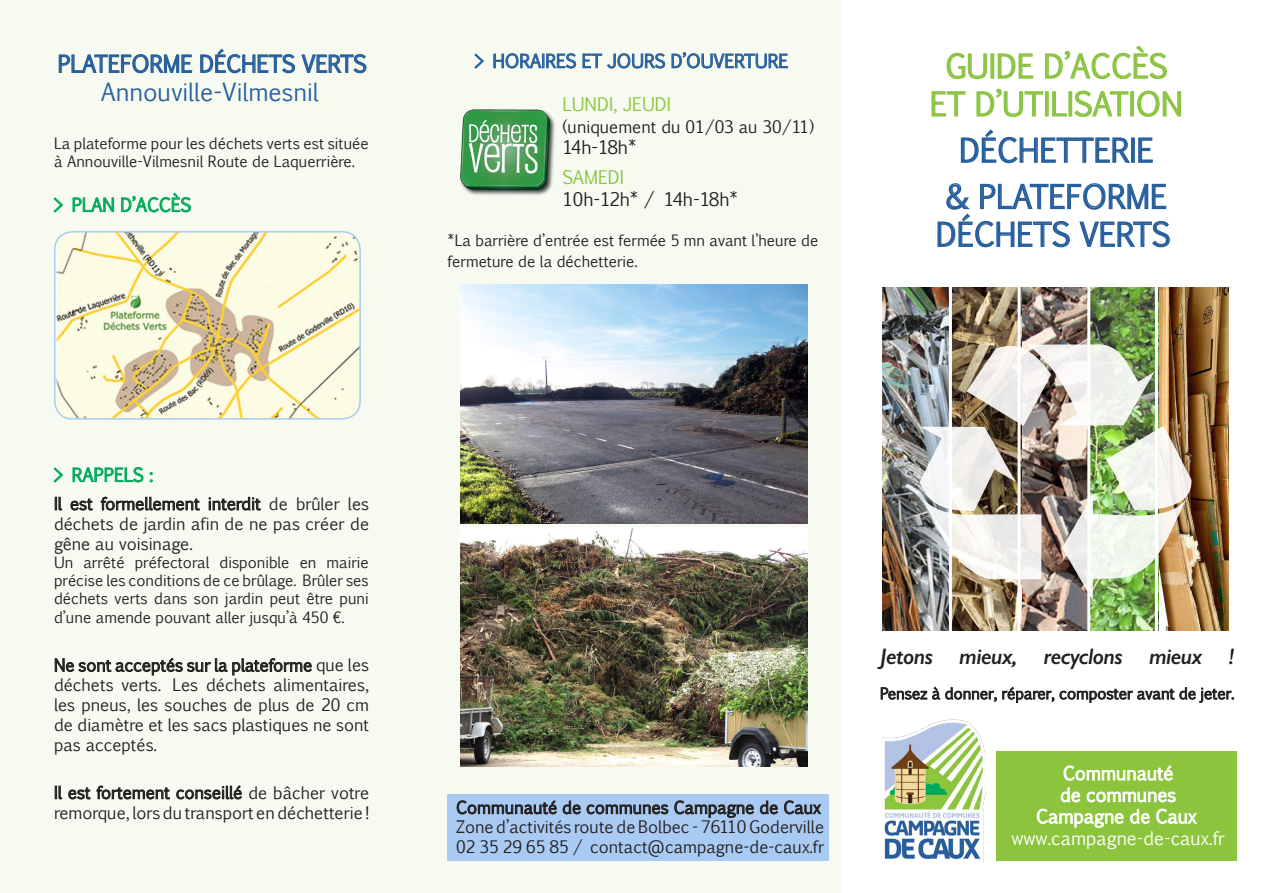
<style>
.page{position:relative;width:1263px;height:893px;background:#fff}
.page>*{position:absolute;margin:0;border:0;box-sizing:border-box;transform-origin:0 0}
.t1{font:31.5px "Euphemia CAS";color:#28609d}
.t2{font:31.5px "Euphemia CAS";color:#8cc443}
.t3{font:24px "Euphemia CAS";color:#28609d}
.t4{font:italic 600 22.5px "Gill Sans";letter-spacing:-.02em;color:#231f20}
.t5{font:22.5px "Euphemia CAS";color:#28609d}
.t6{font:18px "Euphemia CAS";color:#fff}
.t7{font:18px "Euphemia CAS";color:#28609d}
.t8{font:18px "Euphemia CAS";color:#231f20}
.t9{font:18px "Euphemia CAS";color:#01a95b}
.t10{font:18px "Euphemia CAS";color:#8cc53d}
.t11{font:18px "Euphemia CAS";color:#8cc443}
.t12{font:16.5px/19.8px "Euphemia CAS";color:#231f20;text-align:justify}
.t13{font:15px/18px "Euphemia CAS";color:#231f20}
</style>
<div class="page">
<div style="left:0;top:0;width:842px;height:893px;background:#f6faf0"></div>
<svg style="left:58px;top:54px;width:135px;height:20px"></svg>
<svg style="left:200px;top:48px;width:167px;height:26px"></svg>
<svg style="left:54px;top:467px;width:9px;height:15px"></svg>
<svg style="left:73px;top:467px;width:70px;height:15px"></svg>
<svg style="left:150px;top:472px;width:3px;height:10px"></svg>
<svg style="left:55px;top:497px;width:7px;height:13px"></svg>
<svg style="left:71px;top:499px;width:22px;height:12px"></svg>
<svg style="left:101px;top:497px;width:99px;height:14px"></svg>
<svg style="left:209px;top:497px;width:52px;height:14px"></svg>
<svg style="left:55px;top:658px;width:257px;height:17px"></svg>
<svg style="left:55px;top:786px;width:7px;height:13px"></svg>
<svg style="left:68px;top:787px;width:22px;height:13px"></svg>
<svg style="left:97px;top:786px;width:73px;height:14px"></svg>
<svg style="left:176px;top:785px;width:66px;height:15px"></svg>
<svg style="left:54px;top:197px;width:9px;height:15px"></svg>
<svg style="left:73px;top:197px;width:41px;height:15px"></svg>
<svg style="left:121px;top:193px;width:70px;height:19px"></svg>
<svg style="left:474px;top:53px;width:10px;height:16px"></svg>
<svg style="left:493px;top:53px;width:83px;height:16px"></svg>
<svg style="left:582px;top:53px;width:83px;height:16px"></svg>
<svg style="left:671px;top:52px;width:117px;height:17px"></svg>
<svg style="left:946px;top:52px;width:42px;height:28px"></svg>
<div style="left:990px;top:53px;width:4px;height:26px;border:1px solid #8cc443"></div>
<svg style="left:997px;top:53px;width:37px;height:26px"></svg>
<svg style="left:1045px;top:45px;width:122px;height:35px"></svg>
<svg style="left:931px;top:91px;width:35px;height:26px"></svg>
<svg style="left:976px;top:88px;width:68px;height:29px"></svg>
<div style="left:1045px;top:91px;width:4px;height:26px;border:1px solid #8cc443"></div>
<svg style="left:1052px;top:91px;width:15px;height:26px"></svg>
<div style="left:1068px;top:91px;width:4px;height:26px;border:1px solid #8cc443"></div>
<svg style="left:1074px;top:90px;width:55px;height:27px"></svg>
<div style="left:1130px;top:91px;width:4px;height:26px;border:1px solid #8cc443"></div>
<svg style="left:1137px;top:90px;width:45px;height:27px"></svg>
<svg style="left:960px;top:129px;width:170px;height:35px"></svg>
<div style="left:1131px;top:138px;width:4px;height:25px;border:1px solid #28609d"></div>
<svg style="left:1138px;top:137px;width:15px;height:26px"></svg>
<svg style="left:937px;top:183px;width:233px;height:65px"></svg>
<img style="left:55px;top:232px;width:303px;height:185px">
<div style="left:54px;top:231px;width:307px;height:189px;border:2px solid #a9caf2;border-radius:18px"></div>
<img style="left:883px;top:719px;width:102px;height:143px">
<img style="left:460px;top:109px;width:95px;height:86px">
<div style="left:448px;top:794px;width:381px;height:66px;background:#a9caf2"></div>
<svg style="left:457px;top:800px;width:100px;height:15px"></svg>
<svg style="left:563px;top:801px;width:18px;height:14px"></svg>
<svg style="left:587px;top:804px;width:81px;height:11px"></svg>
<svg style="left:674px;top:800px;width:80px;height:18px"></svg>
<svg style="left:760px;top:801px;width:18px;height:14px"></svg>
<svg style="left:784px;top:800px;width:37px;height:14px"></svg>
<div style="left:996px;top:751px;width:240px;height:109px;background:#8cc53d"></div>
<svg style="left:1037px;top:765px;width:160px;height:63px"></svg>
<svg style="left:881px;top:687px;width:173px;height:16px"></svg>
<svg style="left:1060px;top:689px;width:114px;height:14px"></svg>
<svg style="left:1180px;top:687px;width:54px;height:16px"></svg>
<img style="left:882px;top:287px;width:347px;height:344px">
<hr style="left:949px;top:274px;width:3px;height:373px;background:#fff">
<hr style="left:1017px;top:264px;width:3px;height:373px;background:#fff">
<hr style="left:1087px;top:264px;width:3px;height:373px;background:#fff">
<hr style="left:1155px;top:264px;width:3px;height:373px;background:#fff">
<img style="left:461px;top:285px;width:347px;height:239px">
<img style="left:461px;top:528px;width:347px;height:239px">
<img style="left:920px;top:343px;width:273px;height:257px">
<p class="t5" style="left:58px;top:48px;width:310px">PLATEFORME DÉCHETS VERTS</p>
<p class="t3" style="left:101px;top:75px;width:220px">Annouville-Vilmesnil</p>
<p class="t13" style="left:54px;top:134px;width:316px">La plateforme pour les déchets verts est située à Annouville-Vilmesnil Route de Laquerrière.</p>
<p class="t9" style="left:54px;top:192px;width:139px">&gt; PLAN D’ACCÈS</p>
<p class="t7" style="left:475px;top:48px;width:315px">&gt; HORAIRES ET JOURS D’OUVERTURE</p>
<p class="t10" style="left:562px;top:91px;width:110px">LUNDI, JEUDI</p>
<p class="t12" style="left:562px;top:116px;width:253px">(uniquement du 01/03 au 30/11)</p>
<p class="t8" style="left:562px;top:135px;width:76px">14h-18h*</p>
<p class="t11" style="left:562px;top:165px;width:63px">SAMEDI</p>
<p class="t8" style="left:562px;top:186px;width:177px">10h-12h* / 14h-18h*</p>
<p class="t13" style="left:448px;top:229px;width:372px;line-height:21.6px">*La barrière d’entrée est fermée 5 mn avant l’heure de fermeture de la déchetterie.</p>
<p class="t2" style="left:945px;top:44px;width:224px">GUIDE D’ACCÈS</p>
<p class="t2" style="left:930px;top:82px;width:254px">ET D’UTILISATION</p>
<p class="t1" style="left:959px;top:128px;width:196px">DÉCHETTERIE</p>
<p class="t1" style="left:946px;top:174px;width:223px">&amp; PLATEFORME</p>
<p class="t1" style="left:936px;top:212px;width:236px">DÉCHETS VERTS</p>
<p class="t9" style="left:54px;top:462px;width:101px">&gt; RAPPELS :</p>
<p class="t12" style="left:54px;top:494px;width:317px">Il est formellement interdit de brûler les déchets de jardin afin de ne pas créer de gêne au voisinage.</p>
<p class="t13" style="left:54px;top:553px;width:316px;text-align:justify">Un arrêté préfectoral disponible en mairie précise les conditions de ce brûlage. Brûler ses déchets verts dans son jardin peut être puni</p>
<p class="t13" style="left:54px;top:609px;width:292px">d’une amende pouvant aller jusqu’à 450 €.</p>
<p class="t12" style="left:54px;top:655px;width:317px">Ne sont acceptés sur la plateforme que les déchets verts. Les déchets alimentaires, les pneus, les souches de plus de 20 cm de diamètre et les sacs plastiques ne sont pas acceptés.</p>
<p class="t12" style="left:54px;top:783px;width:317px">Il est fortement conseillé de bâcher votre remorque, lors du transport en déchetterie !</p>
<p class="t12" style="left:456px;top:797px;width:366px">Communauté de communes Campagne de Caux</p>
<p class="t12" style="left:456px;top:817px;width:370px">Zone d’activités route de Bolbec - 76110 Goderville</p>
<p class="t12" style="left:456px;top:837px;width:370px">02 35 29 65 85 / contact@campagne-de-caux.fr</p>
<p class="t4" style="left:880px;top:643px;width:356px">Jetons mieux, recyclons mieux !</p>
<p class="t13" style="left:880px;top:684px;width:356px">Pensez à donner, réparer, composter avant de jeter.</p>
<p class="t6" style="left:1063px;top:760px;width:112px">Communauté</p>
<p class="t6" style="left:1060px;top:782px;width:117px">de communes</p>
<p class="t6" style="left:1036px;top:804px;width:162px">Campagne de Caux</p>
<p class="t6" style="left:1011px;top:825px;width:215px">www.campagne-de-caux.fr</p>
</div>
